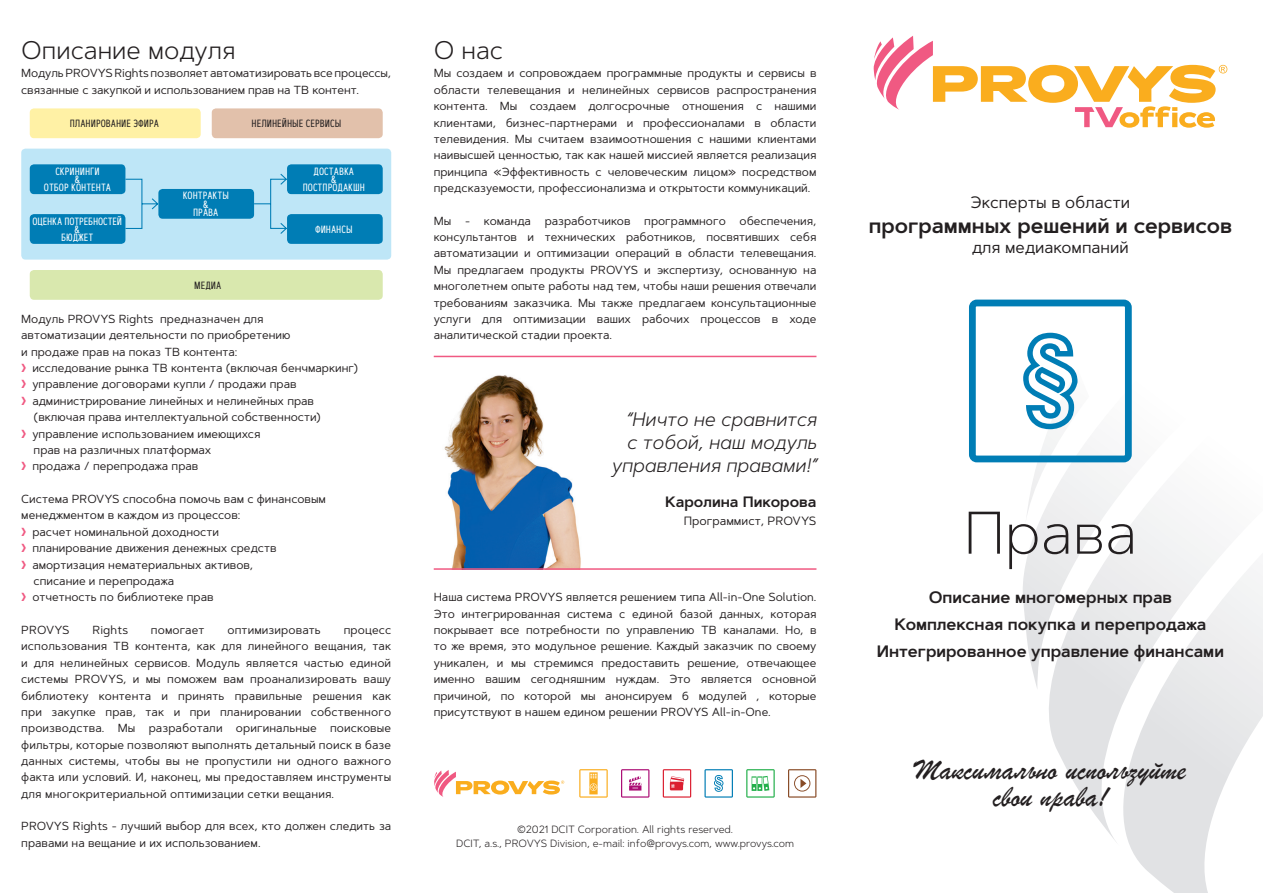
<style>
.page{position:relative;width:1263px;height:893px;background:#fff}
.page>*{position:absolute;margin:0;border:0;box-sizing:border-box;transform-origin:0 0}
.t1{font:200 60px "Artegra Sans";color:#231f20}
.t2{font:30px/27px "Brush Script";color:#231f20;text-align:center}
.t3{font:300 25.5px "Artegra Sans";color:#231f20}
.t4{font:600 21px "Artegra Sans";color:#231f20}
.t5{font:italic 300 19.5px/23.4px "Artegra Sans";color:#231f20;text-align:right}
.t6{font:600 16.5px "Artegra Sans";color:#231f20}
.t7{font:16.5px "Artegra Sans";color:#231f20}
.t8{font:600 15px "Artegra Sans";color:#231f20}
.t9{font:12px "Artegra Sans";color:#231f20}
.t10{font:11.7px/16.4px "Artegra Sans";color:#231f20}
.t11{font:300 10.5px "Artegra Sans";color:#231f20}
.t12{font:10.5px/8.2px "Artegra Sans Condensed";color:#fff;text-align:center}
.t13{font:10.5px "Artegra Sans Condensed";color:#231f20}
.s1{font-weight:700;color:#f05982}
</style>
<div class="page">
<svg style="left:1022px;top:462px;width:241px;height:431px"></svg>
<svg style="left:873px;top:36px;width:354px;height:92px"></svg>
<svg style="left:969px;top:300px;width:163px;height:162px"></svg>
<img style="left:433px;top:375px;width:148px;height:194px">
<hr style="left:434px;top:356px;width:382px;height:1px;background:#f05982">
<hr style="left:434px;top:568px;width:382px;height:2px;background:#f05982">
<svg style="left:434px;top:770px;width:130px;height:27px"></svg>
<svg style="left:579px;top:769px;width:29px;height:29px"></svg>
<svg style="left:704px;top:769px;width:29px;height:29px"></svg>
<svg style="left:621px;top:769px;width:28px;height:29px"></svg>
<svg style="left:746px;top:769px;width:29px;height:29px"></svg>
<svg style="left:663px;top:769px;width:28px;height:29px"></svg>
<svg style="left:788px;top:769px;width:28px;height:29px"></svg>
<div style="left:21px;top:149px;width:370px;height:111px;background:#bee6f7;border-radius:4px"></div>
<div style="left:30px;top:270px;width:353px;height:30px;background:#d9e8ae;border-radius:4px"></div>
<div style="left:30px;top:108px;width:171px;height:30px;background:#fff1a5;border-radius:4px"></div>
<div style="left:212px;top:108px;width:171px;height:30px;background:#e2c1ab;border-radius:4px"></div>
<div style="left:30px;top:164px;width:95px;height:30px;background:#007db5;border-radius:4px"></div>
<div style="left:30px;top:214px;width:95px;height:30px;background:#007db5;border-radius:4px"></div>
<div style="left:287px;top:164px;width:96px;height:30px;background:#007db5;border-radius:4px"></div>
<div style="left:287px;top:214px;width:96px;height:30px;background:#007db5;border-radius:4px"></div>
<svg style="left:124px;top:173px;width:164px;height:62px"></svg>
<h1 class="t3" style="left:21px;top:33px;width:216px">Описание модуля</h1>
<p class="t10" style="left:21px;top:65px;width:371px">Модуль PROVYS Rights позволяет автоматизировать все процессы, связанные с закупкой и использованием прав на ТВ контент.</p>
<h1 class="t3" style="left:434px;top:33px;width:71px">О нас</h1>
<p class="t10" style="left:434px;top:65px;width:384px;text-align:justify">Мы создаем и сопровождаем программные продукты и сервисы в области телевещания и нелинейных сервисов распространения контента. Мы создаем долгосрочные отношения с нашими клиентами, бизнес-партнерами и профессионалами в области телевидения. Мы считаем взаимоотношения с нашими клиентами наивысшей ценностью, так как нашей миссией является реализация принципа «Эффективность с человеческим лицом» посредством предсказуемости, профессионализма и открытости коммуникаций.</p>
<p class="t10" style="left:434px;top:212px;width:384px;text-align:justify">Мы - команда разработчиков программного обеспечения, консультантов и технических работников, посвятивших себя автоматизации и оптимизации операций в области телевещания.<br>Мы предлагаем продукты PROVYS и экспертизу, основанную на многолетнем опыте работы над тем, чтобы наши решения отвечали требованиям заказчика. Мы также предлагаем консультационные услуги для оптимизации ваших рабочих процессов в ходе аналитической стадии проекта.</p>
<p class="t13" style="left:70px;top:116px;width:91px">ПЛАНИРОВАНИЕ ЭФИРА</p>
<p class="t13" style="left:252px;top:116px;width:91px">НЕЛИНЕЙНЫЕ СЕРВИСЫ</p>
<p class="t12" style="left:44px;top:167px;width:69px">СКРИНИНГИ<br>&amp;<br>ОТБОР КОНТЕНТА</p>
<p class="t12" style="left:33px;top:217px;width:91px">ОЦЕНКА ПОТРЕБНОСТЕЙ &amp;<br>БЮДЖЕТ</p>
<p class="t12" style="left:303px;top:167px;width:64px">ДОСТАВКА<br>&amp;<br>ПОСТПРОДАКШН</p>
<p class="t12" style="left:315px;top:225px;width:39px">ФИНАНСЫ</p>
<p class="t12" style="left:183px;top:191px;width:48px">КОНТРАКТЫ &amp;<br>ПРАВА</p>
<p class="t13" style="left:194px;top:278px;width:29px">МЕДИА</p>
<p class="t10" style="left:21px;top:310px;width:271px">Модуль PROVYS Rights предназначен для автоматизации деятельности по приобретению и продаже прав на показ ТВ контента:</p>
<p class="t10" style="left:21px;top:360px;width:338px"><span class="s1">〉</span> исследование рынка ТВ контента (включая бенчмаркинг)</p>
<p class="t10" style="left:21px;top:376px;width:277px"><span class="s1">〉</span> управление договорами купли / продажи прав</p>
<p class="t10" style="left:34px;top:392px;width:289px;text-indent:-12px"><span class="s1">〉</span> администрирование линейных и нелинейных прав (включая права интеллектуальной собственности)</p>
<p class="t10" style="left:34px;top:425px;width:228px;text-indent:-12px"><span class="s1">〉</span> управление использованием имеющихся прав на различных платформах</p>
<p class="t10" style="left:21px;top:458px;width:179px"><span class="s1">〉</span> продажа / перепродажа прав</p>
<p class="t10" style="left:21px;top:491px;width:306px">Система PROVYS способна помочь вам с финансовым менеджментом в каждом из процессов:</p>
<p class="t10" style="left:21px;top:523px;width:199px"><span class="s1">〉</span> расчет номинальной доходности</p>
<p class="t10" style="left:21px;top:540px;width:257px"><span class="s1">〉</span> планирование движения денежных средств</p>
<p class="t10" style="left:34px;top:556px;width:221px;text-indent:-12px"><span class="s1">〉</span> амортизация нематериальных активов, списание и перепродажа</p>
<p class="t10" style="left:21px;top:589px;width:194px"><span class="s1">〉</span> отчетность по библиотеке прав</p>
<p class="t10" style="left:21px;top:621px;width:50px">PROVYS</p>
<p class="t10" style="left:93px;top:621px;width:37px">Rights</p>
<p class="t10" style="left:151px;top:621px;width:55px">помогает</p>
<p class="t10" style="left:227px;top:621px;width:95px">оптимизировать</p>
<h1 class="t5" style="left:611px;top:407px;width:207px">“Ничто не сравнится с тобой, наш модуль управления правами!”</h1>
<h1 class="t8" style="left:665px;top:490px;width:153px">Каролина Пикорова</h1>
<h1 class="t9" style="left:684px;top:513px;width:134px">Программист, PROVYS</h1>
<p class="t10" style="left:434px;top:589px;width:384px;text-align:justify">Наша система PROVYS является решением типа All-in-One Solution.<br>Это интегрированная система с единой базой данных, которая покрывает все потребности по управлению ТВ каналами. Но, в то же время, это модульное решение. Каждый заказчик по своему уникален, и мы стремимся предоставить решение, отвечающее именно вашим сегодняшним нуждам. Это является основной причиной, по которой мы анонсируем 6 модулей , которые присутствуют в нашем едином решении PROVYS All-in-One.</p>
<p class="t10" style="left:21px;top:621px;width:371px;text-align:justify;text-indent:322px">процесс использования ТВ контента, как для линейного вещания, так и для нелинейных сервисов. Модуль является частью единой системы PROVYS, и мы поможем вам проанализировать вашу библиотеку контента и принять правильные решения как при закупке прав, так и при планировании собственного производства. Мы разработали оригинальные поисковые фильтры, которые позволяют выполнять детальный поиск в базе данных системы, чтобы вы не пропустили ни одного важного факта или условий. И, наконец, мы предоставляем инструменты для многокритериальной оптимизации сетки вещания.</p>
<p class="t10" style="left:21px;top:818px;width:371px">PROVYS Rights - лучший выбор для всех, кто должен следить за правами на вещание и их использованием.</p>
<p class="t11" style="left:517px;top:822px;width:218px">©2021 DCIT Corporation. All rights reserved.</p>
<p class="t11" style="left:456px;top:836px;width:340px">DCIT, a.s., PROVYS Division, e-mail: info@provys.com, www.provys.com</p>
<p class="t7" style="left:970px;top:191px;width:161px">Эксперты в области</p>
<p class="t4" style="left:869px;top:211px;width:365px">программных решений и сервисов</p>
<p class="t7" style="left:972px;top:236px;width:158px">для медиакомпаний</p>
<p class="t1" style="left:964px;top:492px;width:175px">Права</p>
<p class="t6" style="left:929px;top:585px;width:245px">Описание многомерных прав</p>
<p class="t6" style="left:894px;top:612px;width:314px">Комплексная покупка и перепродажа</p>
<p class="t6" style="left:877px;top:639px;width:349px">Интегрированное управление финансами</p>
<p class="t2" style="left:915px;top:756px;width:273px">Максимально используйте свои права!</p>
</div>
